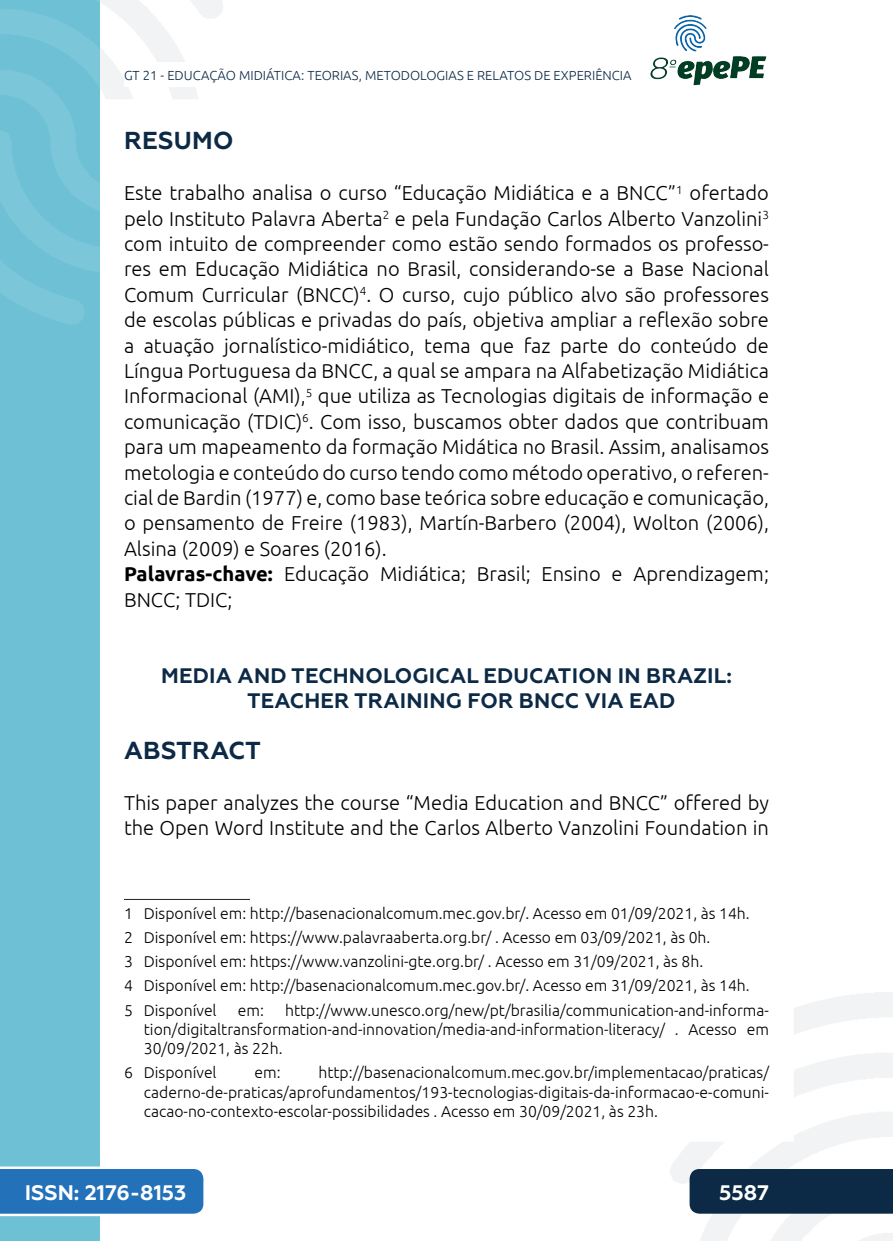
<style>
.page{position:relative;width:893px;height:1241px;background:#fff}
.page>*{position:absolute;margin:0;border:0;box-sizing:border-box;transform-origin:0 0}
._3_SUBTÍTULO{font:700 24.5px "Geometria";letter-spacing:.01em;color:#0c2a46}
._13_SUBTÍTULO_2{font:700 21px/25.4px "Geometria";letter-spacing:.01em;color:#0c2a46}
.t1{font:700 21px "Geometria";color:#fff}
._4_RESUMO{font:300 20.12px/25.4px "Ubuntu";color:#000}
._12_RODAPE{font:300 15.75px/19.2px "Ubuntu";color:#000;text-align:justify}
.t2{font:300 13.12px "Ubuntu";color:#0c2a46}
.s1{font-weight:700}
</style>
<div class="page">
<svg style="left:670px;top:992px;width:223px;height:248px"></svg>
<svg style="left:99px;top:0;width:124px;height:324px"></svg>
<img style="left:650px;top:15px;width:117px;height:71px">
<div style="left:0;top:0;width:99px;height:1240px;background:#6ec0d5"></div>
<svg style="left:0;top:0;width:99px;height:325px"></svg>
<svg style="left:0;top:1166px;width:203px;height:49px;background:#367dbf"></svg>
<div style="left:690px;top:1168px;width:203px;height:45px;background:#0c2a46"></div>
<div style="left:124px;top:62px;width:516px;height:25px;background:#fff"></div>
<hr style="left:124px;top:898px;width:126px;height:1px;background:#231f20">
<p class="t2" style="left:124px;top:67px;width:509px">GT 21 - EDUCAÇÃO MIDIÁTICA: TEORIAS, METODOLOGIAS E RELATOS DE EXPERIÊNCIA</p>
<p class="_3_SUBTÍTULO" style="left:124px;top:126px;width:111px">RESUMO</p>
<p class="_4_RESUMO" style="left:124px;top:180px;width:646px;text-align:justify">Este trabalho analisa o curso “Educação Midiática e a BNCC”<sup>1</sup> ofertado pelo Instituto Palavra Aberta<sup>2</sup> e pela Fundação Carlos Alberto Vanzolini<sup>3 </sup>com intuito de compreender como estão sendo formados os professo&shy;res em Educação Midiática no Brasil, considerando-se a Base Nacional Comum Curricular (BNCC)<sup>4</sup>. O curso, cujo público alvo são professores de escolas públicas e privadas do país, objetiva ampliar a reflexão sobre a atuação jornalístico-midiático, tema que faz parte do conteúdo de Língua Portuguesa da BNCC, a qual se ampara na Alfabetização Midiática Informacional (AMI),<sup>5</sup> que utiliza as Tecnologias digitais de informação e comunicação (TDIC)<sup>6</sup>. Com isso, buscamos obter dados que contribuam para um mapeamento da formação Midática no Brasil. Assim, analisamos metologia e conteúdo do curso tendo como método operativo, o referen&shy;cial de Bardin (1977) e, como base teórica sobre educação e comunicação, o pensamento de Freire (1983), Martín-Barbero (2004), Wolton (2006), Alsina (2009) e Soares (2016).</p>
<p class="_4_RESUMO" style="left:124px;top:560px;width:646px"><span class="s1">Palavras-chave:</span> Educação Midiática; Brasil; Ensino e Aprendizagem;<br>BNCC; TDIC;</p>
<p class="_13_SUBTÍTULO_2" style="left:247px;top:663px;width:486px;text-indent:-86px">MEDIA AND TECHNOLOGICAL EDUCATION IN BRAZIL:<br>TEACHER TRAINING FOR BNCC VIA EAD</p>
<p class="_3_SUBTÍTULO" style="left:124px;top:735px;width:138px">ABSTRACT</p>
<p class="_4_RESUMO" style="left:124px;top:789px;width:646px">This paper analyzes the course “Media Education and BNCC” offered by the Open Word Institute and the Carlos Alberto Vanzolini Foundation in</p>
<p class="_12_RODAPE" style="left:124px;top:902px;width:627px">1 Disponível em: http://basenacionalcomum.mec.gov.br/. Acesso em 01/09/2021, às 14h.</p>
<p class="_12_RODAPE" style="left:124px;top:927px;width:588px">2 Disponível em: https://www.palavraaberta.org.br/ . Acesso em 03/09/2021, às 0h.</p>
<p class="_12_RODAPE" style="left:124px;top:951px;width:581px">3 Disponível em: https://www.vanzolini-gte.org.br/ . Acesso em 31/09/2021, às 8h.</p>
<p class="_12_RODAPE" style="left:124px;top:975px;width:627px">4 Disponível em: http://basenacionalcomum.mec.gov.br/. Acesso em 31/09/2021, às 14h.</p>
<p class="_12_RODAPE" style="left:124px;top:999px;width:94px">5 Disponível</p>
<p class="_12_RODAPE" style="left:238px;top:999px;width:28px">em:</p>
<p class="_12_RODAPE" style="left:144px;top:999px;width:627px;text-indent:141px">http://www.unesco.org/new/pt/brasilia/communication-and-informa&shy;tion/digitaltransformation-and-innovation/media-and-information-literacy/ . Acesso em 30/09/2021, às 22h.</p>
<p class="_12_RODAPE" style="left:124px;top:1062px;width:94px">6 Disponível</p>
<p class="_12_RODAPE" style="left:254px;top:1062px;width:28px">em:</p>
<p class="_12_RODAPE" style="left:144px;top:1062px;width:627px;text-indent:175px">http://basenacionalcomum.mec.gov.br/implementacao/praticas/ caderno-de-praticas/aprofundamentos/193-tecnologias-digitais-da-informacao-e-comuni&shy;cacao-no-contexto-escolar-possibilidades . Acesso em 30/09/2021, às 23h.</p>
<p class="t1" style="left:25px;top:1179px;width:163px">ISSN: 2176-8153</p>
<p class="t1" style="left:719px;top:1179px;width:51px">5587</p>
</div>
